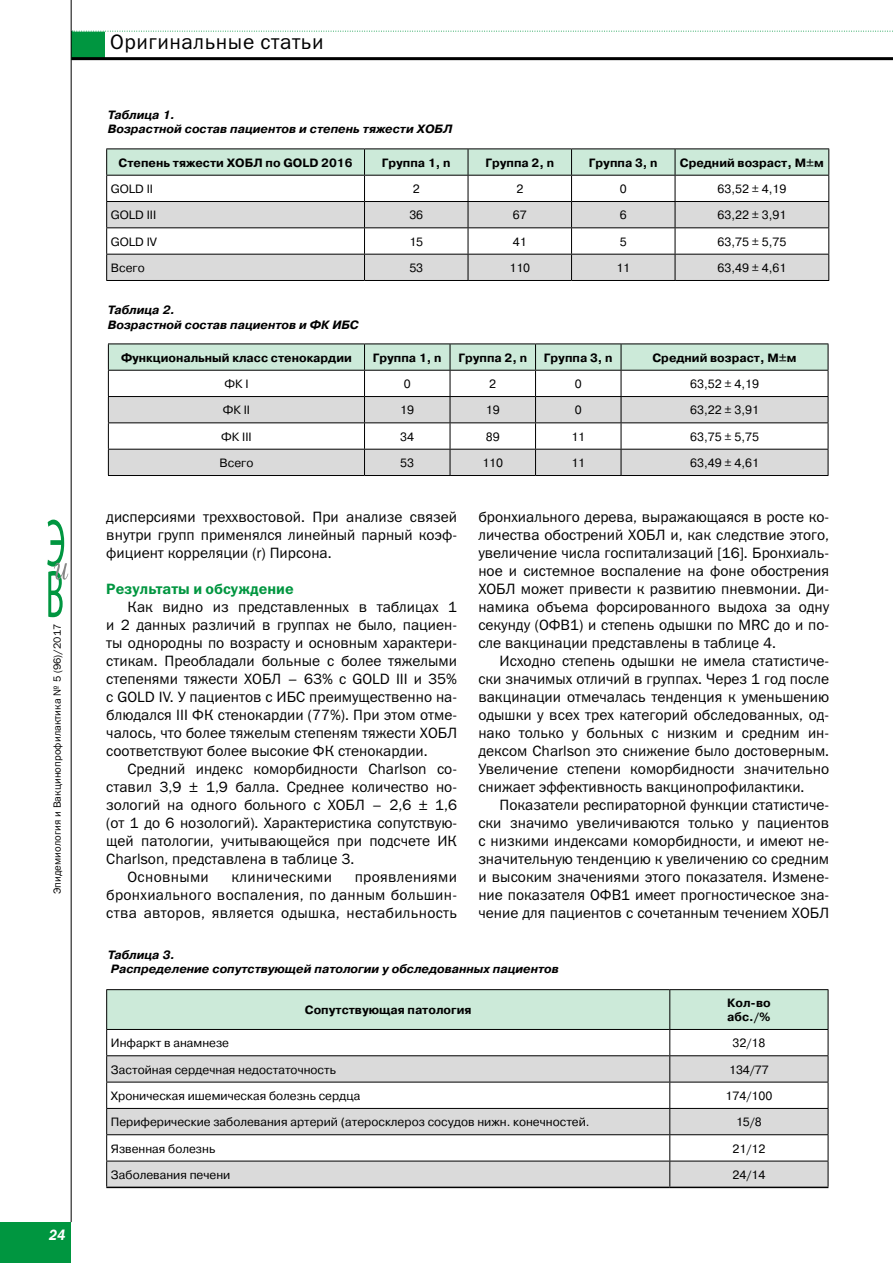
<style>
.page{position:relative;width:893px;height:1263px;background:#fff}
.page>*{position:absolute;margin:0;border:0;box-sizing:border-box;transform-origin:0 0}
.t1{font:21px "Franklin Gothic Book C";letter-spacing:.025em;color:#000}
.t2{font:15px/18px "Franklin Gothic Book C";color:#000;text-align:justify}
.t3{font:15px "Franklin Gothic Demi C";color:#009640}
.t4{font:15px "Franklin Gothic Book C";letter-spacing:.02em;color:#000}
.t5{font:italic 15px "Franklin Gothic Demi C";color:#fff;scale:.9 1}
.t6{font:12px "Pragmatica C";color:#000}
.t7{font:700 12px/13.5px "Pragmatica C";color:#000}
.t8{font:italic 700 12px/14.2px "Pragmatica C";color:#000}
.t9{font:10.5px "Franklin Gothic Book C";letter-spacing:.005em;color:#000}
</style>
<div class="page">
<div style="left:0;top:1222px;width:71px;height:41px;background:#009640"></div>
<div style="left:71px;top:31px;width:34px;height:29px;background:#009640"></div>
<svg style="left:72px;top:31px;width:821px;height:1px"></svg>
<hr style="left:72px;top:57px;width:821px;height:3px;background:#000">
<svg style="left:47px;top:520px;width:21px;height:97px"></svg>
<hr style="left:71px;top:0;width:1px;height:1222px;background:#000">
<svg style="left:106px;top:149px;width:723px;height:131px"></svg>
<hr style="left:106px;top:280px;width:259px;height:1px;background:#000">
<hr style="left:364px;top:280px;width:104px;height:1px;background:#000">
<hr style="left:468px;top:280px;width:104px;height:1px;background:#000">
<hr style="left:572px;top:280px;width:103px;height:1px;background:#000">
<hr style="left:675px;top:280px;width:154px;height:1px;background:#000">
<svg style="left:108px;top:344px;width:721px;height:131px"></svg>
<hr style="left:108px;top:475px;width:256px;height:1px;background:#000">
<hr style="left:364px;top:475px;width:86px;height:1px;background:#000">
<hr style="left:450px;top:475px;width:86px;height:1px;background:#000">
<hr style="left:536px;top:475px;width:85px;height:1px;background:#000">
<hr style="left:621px;top:475px;width:207px;height:1px;background:#000">
<hr style="left:106px;top:1187px;width:564px;height:1px;background:#000">
<hr style="left:670px;top:1187px;width:158px;height:1px;background:#000">
<hr style="left:106px;top:989px;width:564px;height:1px;background:#000">
<hr style="left:670px;top:989px;width:158px;height:1px;background:#000">
<svg style="left:106px;top:990px;width:723px;height:197px"></svg>
<p class="t9" style="left:51px;top:894px;width:272px;rotate:-90deg">Эпидемиология и Вакцинопрофилактика № 5 (96)/2017</p>
<p class="t5" style="left:49px;top:1226px;width:20px">24</p>
<h1 class="t1" style="left:110px;top:31px;width:215px">Оригинальные статьи</h1>
<p class="t8" style="left:108px;top:108px;width:346px">Таблица 1.<br>Возрастной состав пациентов и степень тяжести ХОБЛ</p>
<p class="t7" style="left:119px;top:156px;width:236px">Степень тяжести ХОБЛ по GOLD 2016</p>
<p class="t7" style="left:382px;top:156px;width:70px">Группа 1, n</p>
<p class="t7" style="left:485px;top:156px;width:70px">Группа 2, n</p>
<p class="t7" style="left:589px;top:156px;width:70px">Группа 3, n</p>
<p class="t7" style="left:680px;top:156px;width:146px">Средний возраст, М±м</p>
<p class="t6" style="left:111px;top:182px;width:44px">GOLD II</p>
<p class="t6" style="left:413px;top:182px;width:8px">2</p>
<p class="t6" style="left:516px;top:182px;width:8px">2</p>
<p class="t6" style="left:620px;top:182px;width:8px">0</p>
<p class="t6" style="left:717px;top:182px;width:70px">63,52 ± 4,19</p>
<p class="t6" style="left:111px;top:208px;width:47px">GOLD III</p>
<p class="t6" style="left:409px;top:208px;width:15px">36</p>
<p class="t6" style="left:513px;top:208px;width:15px">67</p>
<p class="t6" style="left:620px;top:208px;width:8px">6</p>
<p class="t6" style="left:717px;top:208px;width:70px">63,22 ± 3,91</p>
<p class="t6" style="left:111px;top:235px;width:48px">GOLD IV</p>
<p class="t6" style="left:409px;top:235px;width:15px">15</p>
<p class="t6" style="left:513px;top:235px;width:15px">41</p>
<p class="t6" style="left:620px;top:235px;width:8px">5</p>
<p class="t6" style="left:717px;top:235px;width:70px">63,75 ± 5,75</p>
<p class="t6" style="left:111px;top:261px;width:35px">Всего</p>
<p class="t6" style="left:409px;top:261px;width:15px">53</p>
<p class="t6" style="left:509px;top:261px;width:22px">110</p>
<p class="t6" style="left:616px;top:261px;width:15px">11</p>
<p class="t6" style="left:717px;top:261px;width:70px">63,49 ± 4,61</p>
<p class="t8" style="left:108px;top:303px;width:252px">Таблица 2.<br>Возрастной состав пациентов и ФК ИБС</p>
<p class="t7" style="left:121px;top:351px;width:232px">Функциональный класс стенокардии</p>
<p class="t7" style="left:373px;top:351px;width:70px">Группа 1, n</p>
<p class="t7" style="left:458px;top:351px;width:70px">Группа 2, n</p>
<p class="t7" style="left:544px;top:351px;width:70px">Группа 3, n</p>
<p class="t7" style="left:652px;top:351px;width:146px">Средний возраст, М±м</p>
<p class="t6" style="left:224px;top:377px;width:26px">ФК I</p>
<p class="t6" style="left:404px;top:377px;width:8px">0</p>
<p class="t6" style="left:489px;top:377px;width:8px">2</p>
<p class="t6" style="left:575px;top:377px;width:8px">0</p>
<p class="t6" style="left:690px;top:377px;width:70px">63,52 ± 4,19</p>
<p class="t6" style="left:223px;top:403px;width:29px">ФК II</p>
<p class="t6" style="left:400px;top:403px;width:15px">19</p>
<p class="t6" style="left:486px;top:403px;width:15px">19</p>
<p class="t6" style="left:575px;top:403px;width:8px">0</p>
<p class="t6" style="left:690px;top:403px;width:70px">63,22 ± 3,91</p>
<p class="t6" style="left:221px;top:430px;width:32px">ФК III</p>
<p class="t6" style="left:400px;top:430px;width:15px">34</p>
<p class="t6" style="left:486px;top:430px;width:15px">89</p>
<p class="t6" style="left:571px;top:430px;width:15px">11</p>
<p class="t6" style="left:690px;top:430px;width:70px">63,75 ± 5,75</p>
<p class="t6" style="left:219px;top:456px;width:35px">Всего</p>
<p class="t6" style="left:400px;top:456px;width:15px">53</p>
<p class="t6" style="left:482px;top:456px;width:22px">110</p>
<p class="t6" style="left:571px;top:456px;width:15px">11</p>
<p class="t6" style="left:690px;top:456px;width:70px">63,49 ± 4,61</p>
<p class="t2" style="left:106px;top:508px;width:352px">дисперсиями треххвостовой. При анализе связей внутри групп применялся линейный парный коэф&shy;фициент корреляции (r) Пирсона.</p>
<p class="t3" style="left:106px;top:580px;width:189px">Результаты и обсуждение</p>
<p class="t2" style="left:106px;top:598px;width:352px;text-indent:21px">Как видно из представленных в таблицах 1 и 2 данных различий в группах не было, пациен&shy;ты однородны по возрасту и основным характери&shy;стикам. Преобладали больные с более тяжелыми степенями тяжести ХОБЛ – 63% с GOLD III и 35% с GOLD IV. У пациентов с ИБС преимущественно на&shy;блюдался III ФК стенокардии (77%). При этом отме&shy;чалось, что более тяжелым степеням тяжести ХОБЛ соответствуют более высокие ФК стенокардии.</p>
<p class="t2" style="left:128px;top:760px;width:331px">Средний индекс коморбидности Charlson со-</p>
<p class="t2" style="left:106px;top:778px;width:352px">ставил 3,9 ± 1,9 балла. Среднее количество но-</p>
<p class="t2" style="left:106px;top:796px;width:352px">зологий на одного больного с ХОБЛ – 2,6 ± 1,6</p>
<p class="t2" style="left:106px;top:814px;width:352px">(от 1 до 6 нозологий). Характеристика сопутствую-</p>
<p class="t2" style="left:106px;top:832px;width:352px">щей патологии, учитывающейся при подсчете ИК</p>
<p class="t2" style="left:106px;top:850px;width:249px">Charlson, представлена в таблице 3.</p>
<p class="t4" style="left:128px;top:869px;width:83px">Основными</p>
<p class="t4" style="left:231px;top:869px;width:102px">клиническими</p>
<p class="t2" style="left:106px;top:868px;width:352px;text-indent:248px">проявлениями бронхиального воспаления, по данным большин&shy;ства авторов, является одышка, нестабильность</p>
<p class="t2" style="left:478px;top:508px;width:352px">бронхиального дерева, выражающаяся в росте ко&shy;личества обострений ХОБЛ и, как следствие этого, увеличение числа госпитализаций [16]. Бронхиаль&shy;ное и системное воспаление на фоне обострения ХОБЛ может привести к развитию пневмонии. Ди&shy;намика объема форсированного выдоха за одну секунду (ОФВ1) и степень одышки по MRC до и по&shy;сле вакцинации представлены в таблице 4.</p>
<p class="t2" style="left:478px;top:652px;width:352px;text-indent:21px">Исходно степень одышки не имела статистиче&shy;ски значимых отличий в группах. Через 1 год после вакцинации отмечалась тенденция к уменьшению одышки у всех трех категорий обследованных, од&shy;нако только у больных с низким и средним ин&shy;дексом Charlson это снижение было достоверным.<br>Увеличение степени коморбидности значительно снижает эффективность вакцинопрофилактики.</p>
<p class="t2" style="left:478px;top:796px;width:352px;text-indent:21px">Показатели респираторной функции статистиче&shy;ски значимо увеличиваются только у пациентов с низкими индексами коморбидности, и имеют не&shy;значительную тенденцию к увеличению со средним и высоким значениями этого показателя. Измене&shy;ние показателя ОФВ1 имеет прогностическое зна&shy;чение для пациентов с сочетанным течением ХОБЛ</p>
<p class="t8" style="left:108px;top:947px;width:452px">Таблица 3.<br>Распределение сопутствующей патологии у обследованных пациентов</p>
<p class="t7" style="left:305px;top:1003px;width:168px">Сопутствующая патология</p>
<p class="t7" style="left:727px;top:997px;width:45px">Кол-во абс./%</p>
<p class="t6" style="left:111px;top:1036px;width:120px">Инфаркт в анамнезе</p>
<p class="t6" style="left:732px;top:1036px;width:34px">32/18</p>
<p class="t6" style="left:111px;top:1063px;width:227px">Застойная сердечная недостаточность</p>
<p class="t6" style="left:729px;top:1063px;width:41px">134/77</p>
<p class="t6" style="left:111px;top:1089px;width:251px">Хроническая ишемическая болезнь сердца</p>
<p class="t6" style="left:726px;top:1089px;width:48px">174/100</p>
<p class="t6" style="left:111px;top:1115px;width:480px">Периферические заболевания артерий (атеросклероз сосудов нижн. конечностей.</p>
<p class="t6" style="left:736px;top:1115px;width:27px">15/8</p>
<p class="t6" style="left:111px;top:1142px;width:106px">Язвенная болезнь</p>
<p class="t6" style="left:732px;top:1142px;width:34px">21/12</p>
<p class="t6" style="left:111px;top:1168px;width:121px">Заболевания печени</p>
<p class="t6" style="left:732px;top:1168px;width:34px">24/14</p>
</div>
